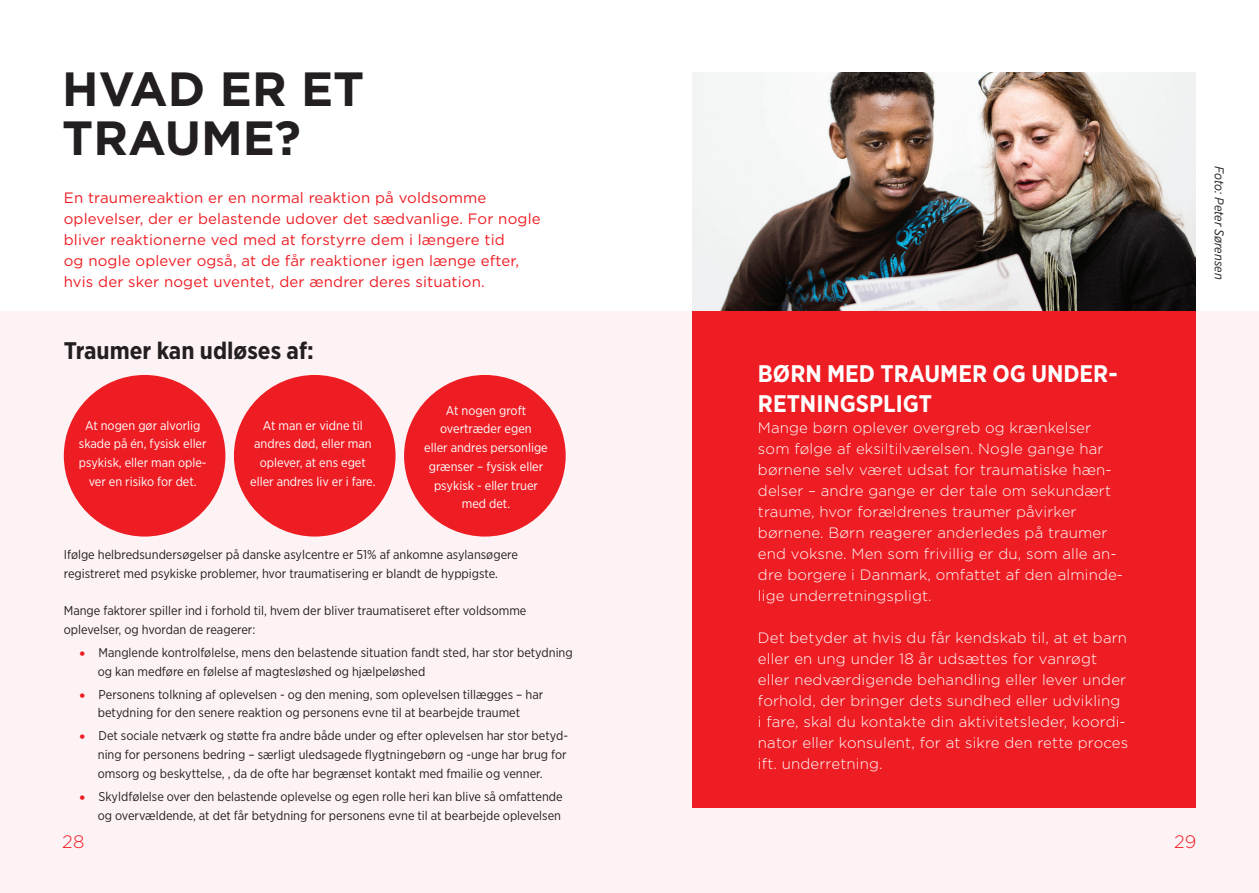
<style>
.page{position:relative;width:1259px;height:893px;background:#fff}
.page>*{position:absolute;margin:0;border:0;box-sizing:border-box;transform-origin:0 0}
.t1{font:700 48px/49.5px "Gotham";color:#231f20}
.Brødtekst_01{font:700 24px/30px "Gotham Narrow";color:#fff}
.Brødtekst_01-2{font:700 24px "Gotham Narrow";color:#231f20}
.t2{font:300 18px "Gotham";color:#ee1d23}
.Manchet_01_Light{font:300 15px/21px "Gotham";letter-spacing:.01em;color:#fff}
.Manchet_01_Book_Red{font:15px/21px "Gotham";letter-spacing:.01em;color:#ee1d23}
.Brødtekst_01-3{font:12.75px/18.8px "Gotham Narrow";color:#231f20}
.Bullets_in_text_rod{font:12.75px/18.8px "Gotham Narrow";color:#fff;text-align:center}
.Brødtekst_01-4{font:italic 12.75px "Gotham Narrow";color:#231f20}
.s1{font-family:"Big Caslon";font-weight:500;color:#ee1d23}
</style>
<div class="page">
<div style="left:0;top:311px;width:1259px;height:582px;background:#fdf3f4"></div>
<img style="left:692px;top:72px;width:503px;height:239px">
<div style="left:692px;top:311px;width:503px;height:497px;background:#ee1d23"></div>
<div style="left:64px;top:375px;width:161px;height:162px;background:#ee1d23;border-radius:50%"></div>
<div style="left:234px;top:375px;width:161px;height:162px;background:#ee1d23;border-radius:50%"></div>
<div style="left:404px;top:375px;width:162px;height:162px;background:#ee1d23;border-radius:50%"></div>
<p class="t1" style="left:62px;top:64px;width:304px">HVAD ER ET<br>TRAUME?</p>
<p class="Manchet_01_Book_Red" style="left:64px;top:187px;width:478px">En traumereaktion er en normal reaktion på voldsomme oplevelser, der er belastende udover det sædvanlige. For nogle bliver reaktionerne ved med at forstyrre dem i længere tid<br>og nogle oplever også, at de får reaktioner igen længe efter, hvis der sker noget uventet, der ændrer deres situation.</p>
<p class="Brødtekst_01-4" style="left:1227px;top:166px;width:115px;rotate:90deg">Foto: Peter Sørensen</p>
<p class="Brødtekst_01-2" style="left:64px;top:335px;width:251px">Traumer kan udløses af:</p>
<p class="Bullets_in_text_rod" style="left:79px;top:416px;width:129px">At nogen gør alvorlig skade på én, fysisk eller psykisk, eller man ople&shy;ver en risiko for det.</p>
<p class="Bullets_in_text_rod" style="left:250px;top:416px;width:127px">At man er vidne til andres død, eller man oplever, at ens eget eller andres liv er i fare.</p>
<p class="Bullets_in_text_rod" style="left:424px;top:401px;width:125px">At nogen groft overtræder egen<br>eller andres personlige grænser – fysisk eller psykisk - eller truer med det.</p>
<p class="Brødtekst_01-3" style="left:64px;top:545px;width:456px">Ifølge helbredsundersøgelser på danske asylcentre er 51% af ankomne asylansøgere registreret med psykiske problemer, hvor traumatisering er blandt de hyppigste.</p>
<p class="Brødtekst_01-3" style="left:64px;top:601px;width:464px">Mange faktorer spiller ind i forhold til, hvem der bliver traumatiseret efter voldsomme oplevelser, og hvordan de reagerer:</p>
<p class="Brødtekst_01-3" style="left:98px;top:643px;width:476px;text-indent:-19px"><span class="s1">•</span> Manglende kontrolfølelse, mens den belastende situation fandt sted, har stor betydning og kan medføre en følelse af magtesløshed og hjælpeløshed</p>
<p class="Brødtekst_01-3" style="left:79px;top:684px;width:466px;text-align:center"><span class="s1">•</span> Personens tolkning af oplevelsen - og den mening, som oplevelsen tillægges – har betydning for den senere reaktion og personens evne til at bearbejde traumet</p>
<p class="Brødtekst_01-3" style="left:98px;top:726px;width:472px;text-align:justify;text-indent:-19px"><span class="s1">•</span> Det sociale netværk og støtte fra andre både under og efter oplevelsen har stor betyd&shy;ning for personens bedring – særligt uledsagede flygtningebørn og -unge har brug for omsorg og beskyttelse, , da de ofte har begrænset kontakt med fmailie og venner.</p>
<p class="Brødtekst_01-3" style="left:79px;top:787px;width:485px;text-align:right"><span class="s1">•</span> Skyldfølelse over den belastende oplevelse og egen rolle heri kan blive så omfattende og overvældende, at det får betydning for personens evne til at bearbejde oplevelsen</p>
<p class="Brødtekst_01" style="left:758px;top:358px;width:361px">BØRN MED TRAUMER OG UNDER-<br>RETNINGSPLIGT</p>
<p class="Manchet_01_Light" style="left:758px;top:417px;width:367px">Mange børn oplever overgreb og krænkelser som følge af eksiltilværelsen. Nogle gange har børnene selv været udsat for traumatiske hæn&shy;delser – andre gange er der tale om sekundært traume, hvor forældrenes traumer påvirker børnene. Børn reagerer anderledes på traumer end voksne. Men som frivillig er du, som alle an&shy;dre borgere i Danmark, omfattet af den alminde&shy;lige underretningspligt.</p>
<p class="Manchet_01_Light" style="left:758px;top:627px;width:372px">Det betyder at hvis du får kendskab til, at et barn eller en ung under 18 år udsættes for vanrøgt eller nedværdigende behandling eller lever under forhold, der bringer dets sundhed eller udvikling<br>i fare, skal du kontakte din aktivitetsleder, koordi&shy;nator eller konsulent, for at sikre den rette proces ift. underretning.</p>
<p class="t2" style="left:62px;top:830px;width:24px">28</p>
<p class="t2" style="left:1174px;top:830px;width:24px">29</p>
</div>
